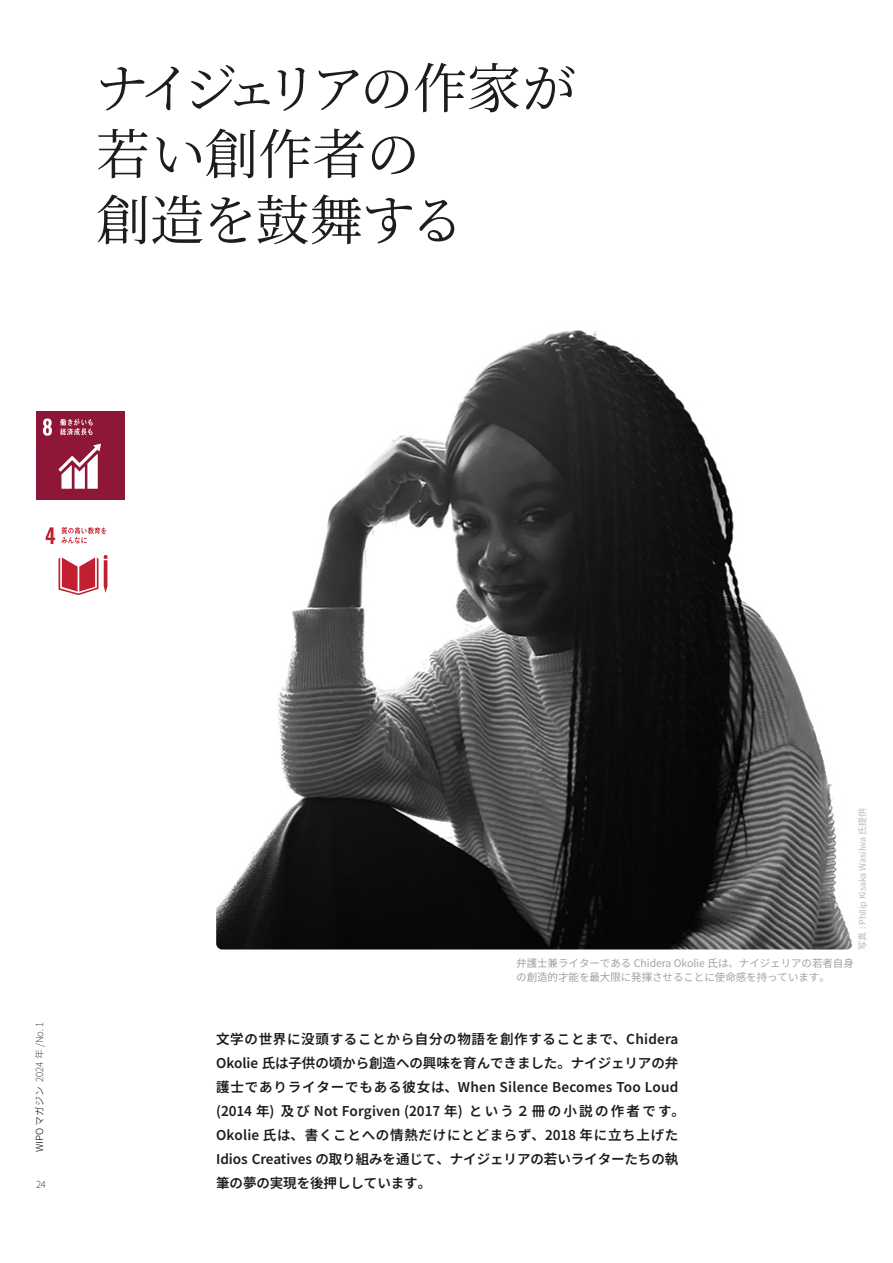
<style>
.page{position:relative;width:893px;height:1263px;background:#fff}
.page>*{position:absolute;margin:0;border:0;box-sizing:border-box;transform-origin:0 0}
.t1{font:54px/66px "Noto Serif JP";letter-spacing:-.025em;color:#1d1d1f}
.H_-_first_para{font:600 13.5px/24px "Noto Sans JP";letter-spacing:.02em;color:#1d1d1f}
.t2{font:10.5px/13.5px "Noto Sans JP";letter-spacing:-.005em;color:#a4a4a5}
.t3{font:100 9.75px "Noto Sans JP";color:#000}
.Photo_credit{font:9px "Noto Sans JP";letter-spacing:-.01em;color:#bbbbbc}
.s1{font-weight:300}
</style>
<div class="page">
<img style="left:216px;top:330px;width:636px;height:619px">
<div style="left:36px;top:411px;width:88px;height:88px;background:#8e1737"></div>
<svg style="left:43px;top:418px;width:9px;height:18px"></svg>
<svg style="left:58px;top:444px;width:43px;height:45px"></svg>
<svg style="left:60px;top:419px;width:33px;height:16px"></svg>
<svg style="left:46px;top:527px;width:9px;height:17px"></svg>
<svg style="left:58px;top:557px;width:40px;height:38px"></svg>
<svg style="left:104px;top:555px;width:3px;height:38px"></svg>
<svg style="left:61px;top:527px;width:45px;height:17px"></svg>
<h1 class="t1" style="left:95px;top:56px;width:483px">ナイジェリアの作家が若い創作者の<br>創造を鼓舞する</h1>
<p class="t3" style="left:34px;top:1152px;width:132px;rotate:-90deg"><span class="s1">WIPO マガジン</span> 2024 年 /No. 1</p>
<p class="t3" style="left:36px;top:1179px;width:12px">24</p>
<p class="Photo_credit" style="left:857px;top:950px;width:143px;rotate:-90deg">写真 : Philip Kisaka Wasilwa 氏提供</p>
<p class="t2" style="left:516px;top:957px;width:339px">弁護士兼ライターである Chidera Okolie 氏は、ナイジェリアの若者自身の創造的才能を最大限に発揮させることに使命感を持っています。</p>
<p class="H_-_first_para" style="left:216px;top:1027px;width:470px">文学の世界に没頭することから自分の物語を創作することまで、Chidera Okolie 氏は子供の頃から創造への興味を育んできました。ナイジェリアの弁護士でありライターでもある彼女は、When Silence Becomes Too Loud (2014 年) 及び Not Forgiven (2017 年) という２冊の小説の作者です。Okolie 氏は、書くことへの情熱だけにとどまらず、2018 年に立ち上げたIdios Creatives の取り組みを通じて、ナイジェリアの若いライターたちの執筆の夢の実現を後押ししています。</p>
</div>
